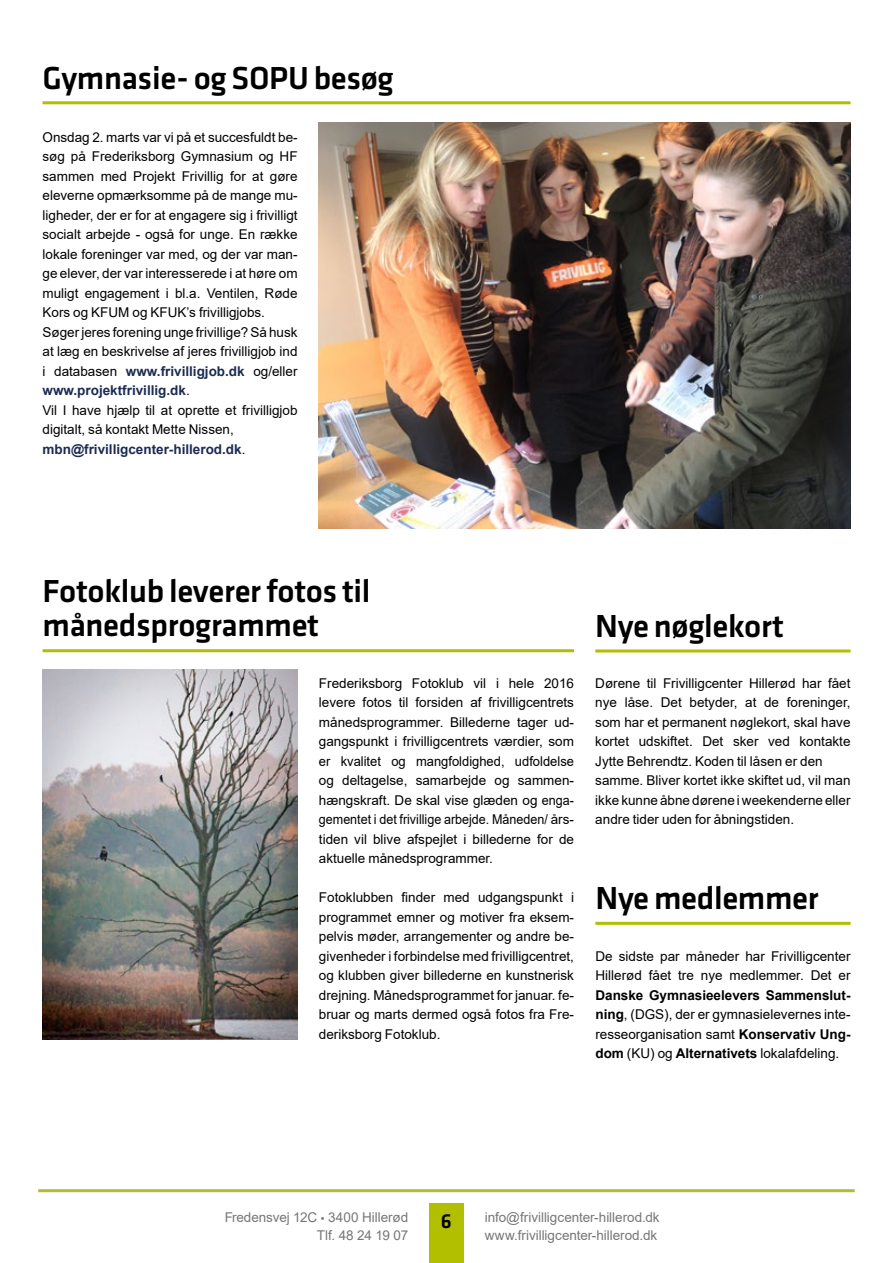
<style>
.page{position:relative;width:893px;height:1263px;background:#fff}
.page>*{position:absolute;margin:0;border:0;box-sizing:border-box;transform-origin:0 0}
.Overskrift_1{font:500 33px/34.5px "Klavika";letter-spacing:-.01em;color:#000}
.Sidetal{font:500 21px "Klavika";color:#000}
.Brød{font:13.5px/19.5px "Arial";color:#000;text-align:justify}
.t1{font:13.5px/18px "Arial";letter-spacing:-.005em;color:#3b3b3a;text-align:right}
.Brød-2{font:700 13.5px "Arial";color:#1c2b53}
.s1{font-weight:700;color:#1c2b53}
.s2{font-weight:400;color:#000}
.s3{font-weight:700}
.s4{font-family:"Myriad Pro"}
</style>
<div class="page">
<hr style="left:38px;top:1189px;width:817px;height:3px;background:#b1bd37">
<div style="left:429px;top:1203px;width:34px;height:60px;background:#b2be00"></div>
<hr style="left:43px;top:101px;width:808px;height:3px;background:#b2be00">
<hr style="left:43px;top:649px;width:531px;height:3px;background:#b2be00">
<hr style="left:595px;top:649px;width:256px;height:3px;background:#b2be00">
<hr style="left:595px;top:922px;width:256px;height:3px;background:#b2be00">
<img style="left:319px;top:122px;width:531px;height:407px">
<img style="left:43px;top:669px;width:255px;height:370px">
<p class="Overskrift_1" style="left:43px;top:61px;width:353px">Gymnasie- og SOPU besøg</p>
<p class="Brød" style="left:43px;top:127px;width:257px">Onsdag 2. marts var vi på et succesfuldt be&shy;søg på Frederiksborg Gymnasium og HF sammen med Projekt Frivillig for at gøre eleverne opmærksomme på de mange mu&shy;ligheder, der er for at engagere sig i frivilligt socialt arbejde - også for unge. En række lokale foreninger var med, og der var man&shy;ge elever, der var interesserede i at høre om muligt engagement i bl.a. Ventilen, Røde Kors og KFUM og KFUK’s frivilligjobs.</p>
<p class="Brød" style="left:43px;top:322px;width:257px">Søger jeres forening unge frivillige? Så husk at læg en beskrivelse af jeres frivilligjob ind i databasen <span class="s1">www.frivilligjob.dk</span> og/eller <span class="s1">www.projektfrivillig.dk</span>.</p>
<p class="Brød" style="left:43px;top:400px;width:257px">Vil I have hjælp til at oprette et frivilligjob digitalt, så kontakt Mette Nissen,</p>
<p class="Brød-2" style="left:43px;top:440px;width:204px">mbn@frivilligcenter-hillerod.dk<span class="s2">.</span></p>
<p class="Overskrift_1" style="left:43px;top:574px;width:330px">Fotoklub leverer fotos til månedsprogrammet</p>
<p class="Brød" style="left:319px;top:673px;width:257px">Frederiksborg Fotoklub vil i hele 2016 levere fotos til forsiden af frivilligcentrets månedsprogrammer. Billederne tager ud&shy;gangspunkt i frivilligcentrets værdier, som er kvalitet og mangfoldighed, udfoldelse og deltagelse, samarbejde og sammen&shy;hængskraft. De skal vise glæden og enga&shy;gementet i det frivillige arbejde. Måneden/ års&shy;tiden vil blive afspejlet i billederne for de aktuelle månedsprogrammer.</p>
<p class="Brød" style="left:319px;top:888px;width:257px">Fotoklubben finder med udgangspunkt i programmet emner og motiver fra eksem&shy;pelvis møder, arrangementer og andre be&shy;givenheder i forbindelse med frivilligcentret, og klubben giver billederne en kunstnerisk drejning. Månedsprogrammet for januar. fe&shy;bruar og marts dermed også fotos fra Fre&shy;deriksborg Fotoklub.</p>
<p class="Overskrift_1" style="left:595px;top:609px;width:190px">Nye nøglekort</p>
<p class="Brød" style="left:595px;top:673px;width:257px">Dørene til Frivilligcenter Hillerød har fået nye låse. Det betyder, at de foreninger, som har et permanent nøglekort, skal have kortet udskiftet. Det sker ved kontakte Jytte Behrendtz. Koden til låsen er den</p>
<p class="Brød" style="left:595px;top:771px;width:257px">samme. Bliver kortet ikke skiftet ud, vil man ikke kunne åbne dørene i weekenderne eller andre tider uden for åbningstiden.</p>
<p class="Overskrift_1" style="left:595px;top:881px;width:225px">Nye medlemmer</p>
<p class="Brød" style="left:595px;top:946px;width:257px">De sidste par måneder har Frivilligcenter Hillerød fået tre nye medlemmer. Det er <span class="s3">Danske Gymnasieelevers Sammenslut&shy;ning</span>, (DGS), der er gymnasielevernes inte&shy;resseorganisation samt <span class="s3">Konservativ Ung&shy;dom</span> (KU) og <span class="s3">Alternativets</span> lokalafdeling.</p>
<p class="t1" style="left:224px;top:1208px;width:185px">Fredensvej 12C <span class="s4">•</span> 3400 Hillerød<br>Tlf. 48 24 19 07</p>
<p class="t1" style="left:485px;top:1208px;width:176px;text-align:left">info@frivilligcenter-hillerod.dk www.frivilligcenter-hillerod.dk</p>
<p class="Sidetal" style="left:441px;top:1209px;width:13px">6</p>
</div>
